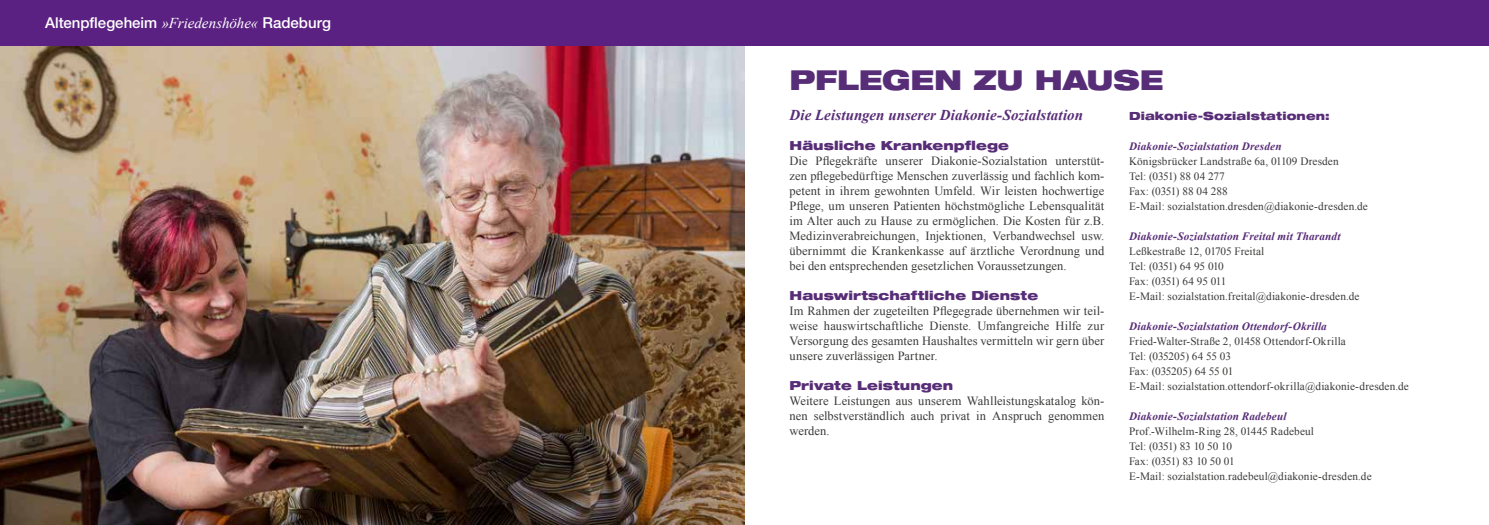
<style>
.page{position:relative;width:1489px;height:525px;background:#fff}
.page>*{position:absolute;margin:0;border:0;box-sizing:border-box;transform-origin:0 0}
.t1{font:900 expanded 27.5px "Helvetica Neue LT Std";color:#582d77}
.t2{font:italic 700 15px "Times New Roman";letter-spacing:.005em;color:#582d77}
.t3{font:500 15px "Helvetica Neue LT Std";color:#fff}
.t4{font:12.5px/15px "Times New Roman";letter-spacing:.005em;color:#3a3a39;text-align:justify}
.t5{font:900 expanded 12.5px "Helvetica Neue LT Std";letter-spacing:.005em;color:#582d77}
.t6{font:11.25px/15px "Times New Roman";letter-spacing:.005em;color:#3a3a39}
.t7{font:italic 700 11.25px "Times New Roman";letter-spacing:.015em;color:#582d77}
.t8{font:900 expanded 11.25px "Helvetica Neue LT Std";letter-spacing:.01em;color:#582d77}
.s1{font-family:"Times New Roman";font-weight:400;font-style:italic}
</style>
<div class="page">
<img style="left:0;top:45px;width:744px;height:479px">
<div style="left:0;top:0;width:1488px;height:45px;background:#5b2182"></div>
<p class="t3" style="left:45px;top:13px;width:287px">Altenpflegeheim <span class="s1">»Friedenshöhe«</span> Radeburg</p>
<h1 class="t1" style="left:789px;top:62px;width:375px">PFLEGEN ZU HAUSE</h1>
<p class="t2" style="left:789px;top:105px;width:295px">Die Leistungen unserer Diakonie-Sozialstation</p>
<p class="t8" style="left:1129px;top:109px;width:202px">Diakonie-Sozialstationen:</p>
<p class="t7" style="left:1129px;top:138px;width:154px">Diakonie-Sozialstation Dresden</p>
<p class="t6" style="left:1129px;top:154px;width:240px">Königsbrücker Landstraße 6a, 01109 Dresden<br>Tel: (0351) 88 04 277<br>Fax: (0351) 88 04 288<br>E-Mail: sozialstation.dresden@diakonie-dresden.de</p>
<p class="t7" style="left:1129px;top:228px;width:213px">Diakonie-Sozialstation Freital mit Tharandt</p>
<p class="t6" style="left:1129px;top:244px;width:232px">Leßkestraße 12, 01705 Freital<br>Tel: (0351) 64 95 010<br>Fax: (0351) 64 95 011<br>E-Mail: sozialstation.freital@diakonie-dresden.de</p>
<p class="t7" style="left:1129px;top:318px;width:199px">Diakonie-Sozialstation Ottendorf-Okrilla</p>
<p class="t6" style="left:1129px;top:334px;width:281px">Fried-Walter-Straße 2, 01458 Ottendorf-Okrilla<br>Tel: (035205) 64 55 03<br>Fax: (035205) 64 55 01<br>E-Mail: sozialstation.ottendorf-okrilla@diakonie-dresden.de</p>
<p class="t7" style="left:1129px;top:408px;width:159px">Diakonie-Sozialstation Radebeul</p>
<p class="t6" style="left:1129px;top:424px;width:244px">Prof.-Wilhelm-Ring 28, 01445 Radebeul<br>Tel: (0351) 83 10 50 10<br>Fax: (0351) 83 10 50 01<br>E-Mail: sozialstation.radebeul@diakonie-dresden.de</p>
<p class="t5" style="left:789px;top:137px;width:221px">Häusliche Krankenpflege</p>
<p class="t4" style="left:789px;top:153px;width:316px">Die Pflegekräfte unserer Diakonie-Sozialstation unterstüt&shy;zen pflegebedürftige Menschen zuverlässig und fachlich kom&shy;petent in ihrem gewohnten Umfeld. Wir leisten hochwertige Pflege, um unseren Patienten höchstmögliche Lebensqualität im Alter auch zu Hause zu ermöglichen. Die Kosten für z.B.<br>Medizinverabreichungen, Injektionen, Verbandwechsel usw. übernimmt die Krankenkasse auf ärztliche Verordnung und bei den entsprechenden gesetzlichen Voraussetzungen.</p>
<p class="t5" style="left:789px;top:287px;width:250px">Hauswirtschaftliche Dienste</p>
<p class="t4" style="left:789px;top:303px;width:316px">Im Rahmen der zugeteilten Pflegegrade übernehmen wir teil&shy;weise hauswirtschaftliche Dienste. Umfangreiche Hilfe zur Versorgung des gesamten Haushaltes vermitteln wir gern über unsere zuverlässigen Partner.</p>
<p class="t5" style="left:789px;top:377px;width:165px">Private Leistungen</p>
<p class="t4" style="left:789px;top:393px;width:316px">Weitere Leistungen aus unserem Wahlleistungskatalog kön&shy;nen selbstverständlich auch privat in Anspruch genommen werden.</p>
</div>
